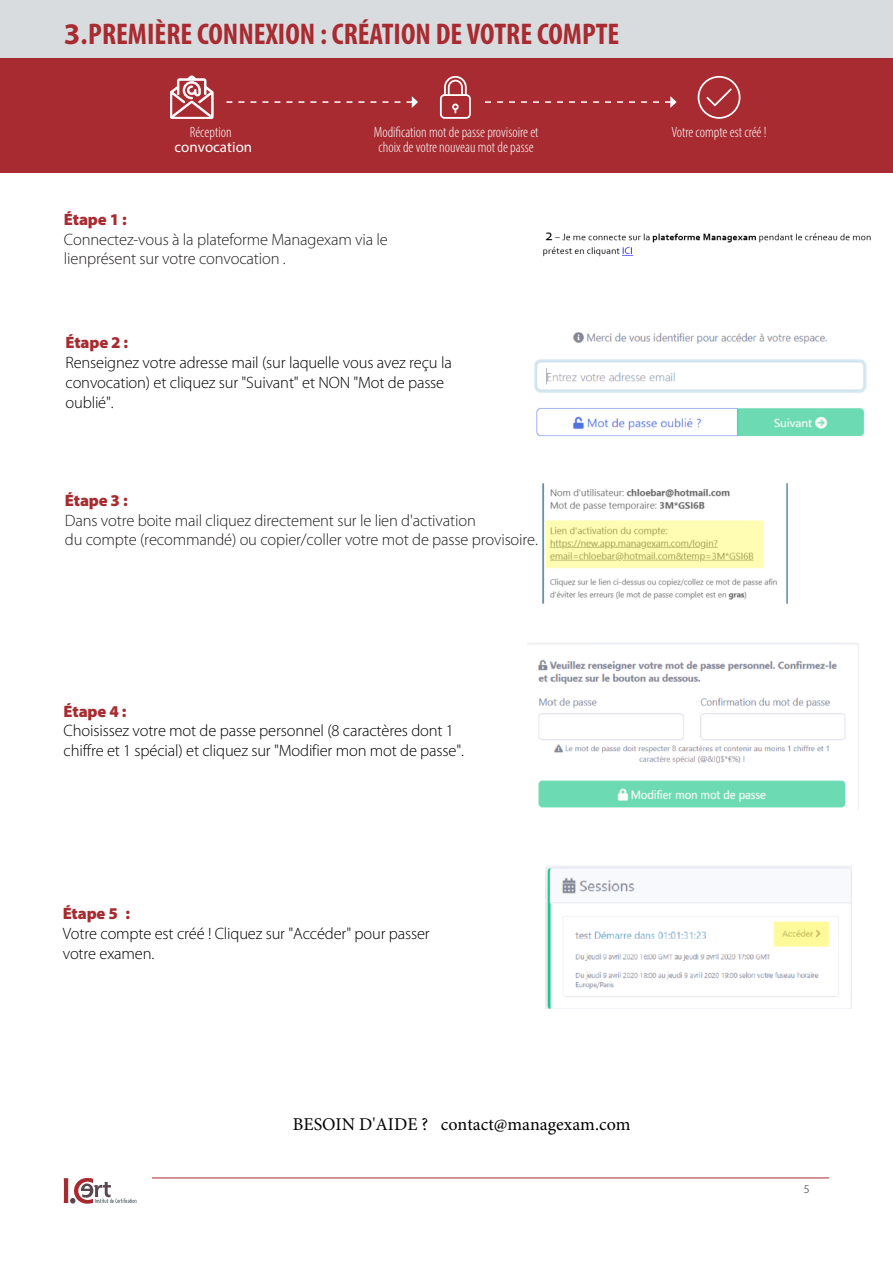
<style>
.page{position:relative;width:893px;height:1263px;background:#fff}
.page>*{position:absolute;margin:0;border:0;box-sizing:border-box;transform-origin:0 0}
.Titre_paragraphe{font:700 condensed 30px "Myriad Pro";color:#a72b30}
.t1{font:18px "Minion Pro";color:#000}
.Paragraphe{font:300 16.5px/19.8px "Myriad Pro";letter-spacing:-.01em;color:#000}
.Paragraphe-2{font:300 16.5px/19.8px "Myriad Pro";letter-spacing:-.01em;color:#231f20}
.t2{font:900 16.5px "Myriad Pro";letter-spacing:-.01em;color:#a72b30}
.t3{font:300 condensed 15px/15px "Myriad Pro";color:#fff;text-align:center}
.t4{font:15px "Myriad Pro";color:#fff}
.Paragraphe-3{font:300 12px "Myriad Pro";color:#231f20}
.s1{font-stretch:normal}
.s2{font-weight:900;color:#a72b30}
</style>
<div class="page">
<div style="left:0;top:0;width:893px;height:66px;background:#d9dcde"></div>
<div style="left:0;top:58px;width:893px;height:115px;background:#a72b30"></div>
<svg style="left:170px;top:76px;width:43px;height:43px"></svg>
<svg style="left:440px;top:76px;width:31px;height:43px"></svg>
<svg style="left:698px;top:76px;width:42px;height:43px"></svg>
<svg style="left:226px;top:96px;width:192px;height:12px"></svg>
<svg style="left:485px;top:96px;width:192px;height:12px"></svg>
<svg style="left:64px;top:1178px;width:72px;height:26px"></svg>
<hr style="left:152px;top:1178px;width:677px;height:1px;background:#a72b30">
<img style="left:534px;top:332px;width:333px;height:105px">
<img style="left:542px;top:483px;width:246px;height:121px">
<img style="left:528px;top:643px;width:330px;height:165px">
<img style="left:545px;top:866px;width:306px;height:142px">
<img style="left:543px;top:232px;width:328px;height:25px">
<p class="Titre_paragraphe" style="left:64px;top:16px;width:557px"><span class="s1">3</span>.PREMIÈRE CONNEXION : CRÉATION DE VOTRE COMPTE</p>
<p class="t3" style="left:190px;top:125px;width:43px">Réception</p>
<p class="t4" style="left:175px;top:137px;width:79px">convocation</p>
<p class="t3" style="left:374px;top:125px;width:166px">Modification mot de passe provisoire et choix de votre nouveau mot de passe</p>
<p class="t3" style="left:671px;top:125px;width:97px">Votre compte est créé !</p>
<p class="Paragraphe-2" style="left:64px;top:210px;width:325px"><span class="s2">Étape 1 :<br></span>Connectez-vous à la plateforme Managexam via le lienprésent sur votre convocation .</p>
<p class="Paragraphe" style="left:66px;top:333px;width:388px"><span class="s2">Étape 2 :<br></span>Renseignez votre adresse mail (sur laquelle vous avez reçu la convocation) et cliquez sur "Suivant" et NON "Mot de passe oublié".</p>
<p class="Paragraphe-2" style="left:65px;top:491px;width:474px"><span class="s2">Étape 3 :<br></span>Dans votre boite mail cliquez directement sur le lien d'activation<br>du compte (recommandé) ou copier/coller votre mot de passe provisoire.</p>
<p class="Paragraphe" style="left:64px;top:701px;width:402px"><span class="s2">Étape 4 :<br></span>Choisissez votre mot de passe personnel (8 caractères dont 1 chiffre et 1 spécial) et cliquez sur "Modifier mon mot de passe".</p>
<p class="t2" style="left:63px;top:904px;width:69px">Étape 5 :</p>
<p class="Paragraphe" style="left:63px;top:924px;width:369px">Votre compte est créé ! Cliquez sur "Accéder" pour passer votre examen.</p>
<p class="t1" style="left:293px;top:1112px;width:339px">BESOIN D'AIDE ? contact@managexam.com</p>
<p class="Paragraphe-3" style="left:804px;top:1182px;width:7px">5</p>
</div>
